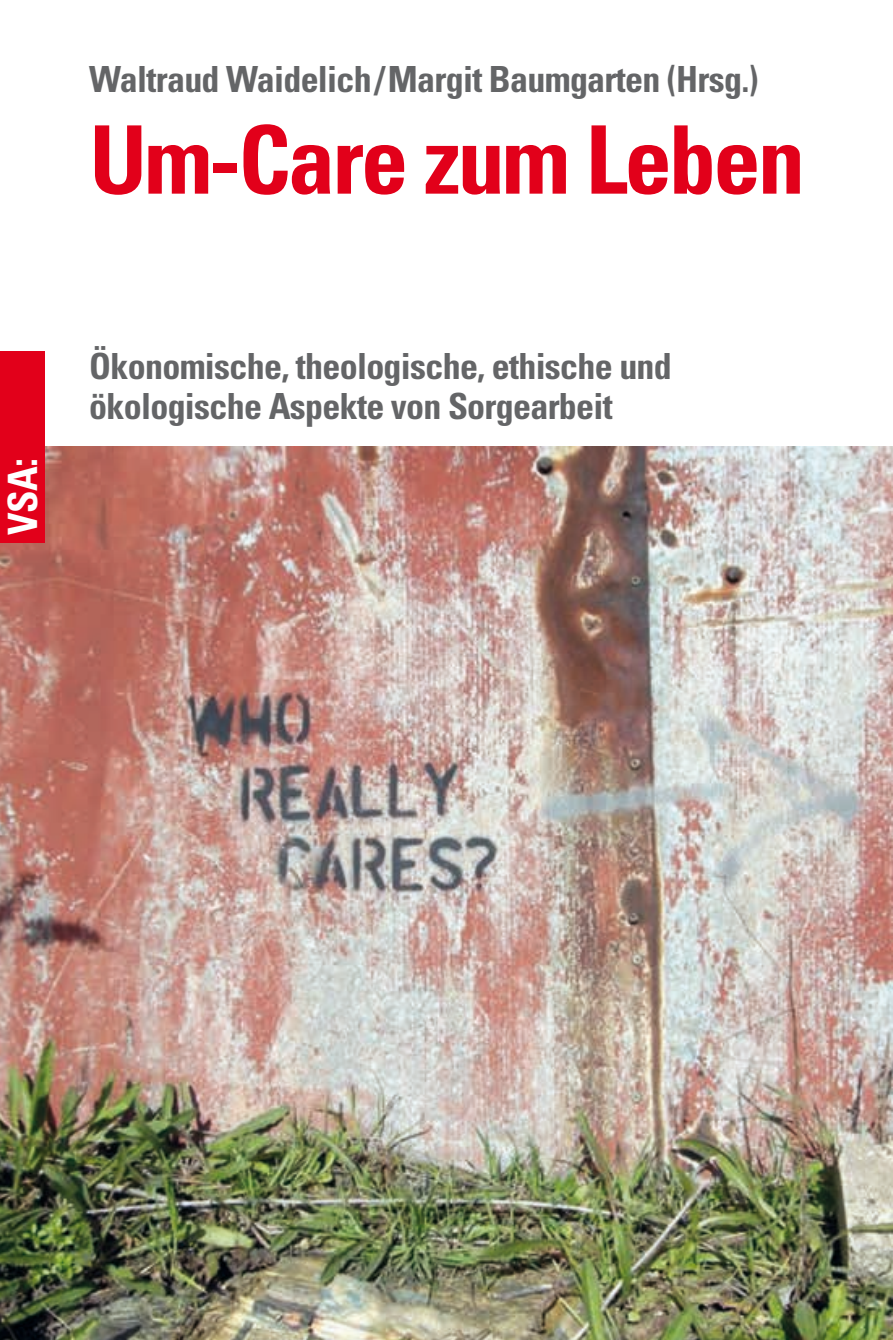
<style>
.page{position:relative;width:893px;height:1340px;background:#fff}
.page>*{position:absolute;margin:0;border:0;box-sizing:border-box;transform-origin:0 0}
.t1{font:700 condensed 94.5px "Univers";letter-spacing:-.03em;color:#e2001a}
.t2{font:700 condensed 40.5px "Univers";color:#fff}
.t3{font:700 condensed 36px/40.5px "Univers";letter-spacing:-.02em;color:#646567}
</style>
<div class="page">
<img style="left:0;top:446px;width:893px;height:893px">
<div style="left:0;top:351px;width:45px;height:191px;background:#e2001a"></div>
<p class="t3" style="left:89px;top:58px;width:671px">Waltraud Waidelich/Margit Baumgarten (Hrsg.)</p>
<h1 class="t1" style="left:89px;top:102px;width:717px">Um-Care zum Leben</h1>
<p class="t2" style="left:-2px;top:535px;width:79px;rotate:-90deg">VSA:</p>
<p class="t3" style="left:89px;top:345px;width:584px">Ökonomische, theologische, ethische und ökologische Aspekte von Sorgearbeit</p>
</div>
